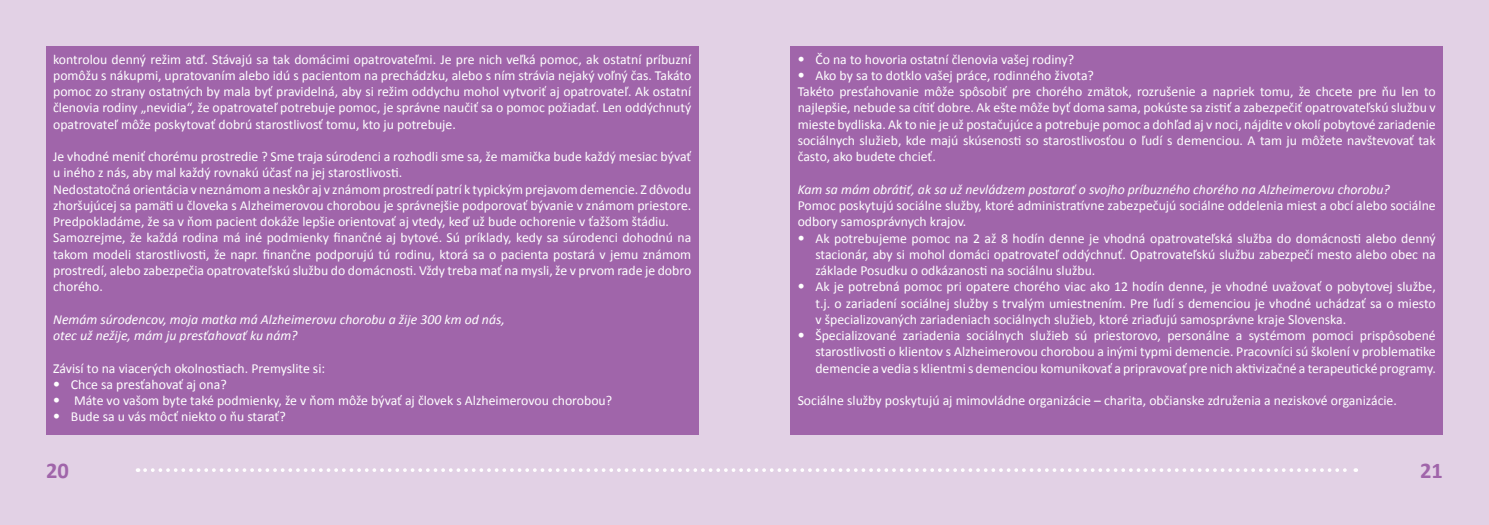
<style>
.page{position:relative;width:1489px;height:525px;background:#fff}
.page>*{position:absolute;margin:0;border:0;box-sizing:border-box;transform-origin:0 0}
.t1{font:700 22.5px "Calibri";color:#a065aa}
.t2{font:13.75px/16.2px "Calibri";color:#fff;text-align:justify}
.t3{font:italic 13.75px "Calibri";color:#fff}
.s1{font-family:"Avenir Next LT Pro"}
</style>
<div class="page">
<div style="left:0;top:0;width:1488px;height:524px;background:#e2d1e5"></div>
<div style="left:46px;top:46px;width:652px;height:388px;background:#a065aa"></div>
<div style="left:790px;top:46px;width:652px;height:388px;background:#a065aa"></div>
<svg style="left:145px;top:468px;width:1211px;height:3px"></svg>
<p class="t2" style="left:53px;top:50px;width:639px">kontrolou denný režim atď. Stávajú sa tak domácimi opatrovateľmi. Je pre nich veľká pomoc, ak ostatní príbuzní pomôžu s nákupmi, upratovaním alebo idú s pacientom na prechádzku, alebo s ním strávia nejaký voľný čas. Takáto pomoc zo strany ostatných by mala byť pravidelná, aby si režim oddychu mohol vytvoriť aj opatrovateľ. Ak ostatní členovia rodiny „nevidia“, že opatrovateľ potrebuje pomoc, je správne naučiť sa o pomoc požiadať. Len oddýchnutý opatrovateľ môže poskytovať dobrú starostlivosť tomu, kto ju potrebuje.</p>
<p class="t2" style="left:53px;top:148px;width:639px">Je vhodné meniť chorému prostredie ? Sme traja súrodenci a rozhodli sme sa, že mamička bude každý mesiac bývať u iného z nás, aby mal každý rovnakú účasť na jej starostlivosti.</p>
<p class="t2" style="left:53px;top:180px;width:639px">Nedostatočná orientácia v neznámom a neskôr aj v známom prostredí patrí k typickým prejavom demencie. Z dôvodu zhoršujúcej sa pamäti u človeka s Alzheimerovou chorobou je správnejšie podporovať bývanie v známom priestore.<br>Predpokladáme, že sa v ňom pacient dokáže lepšie orientovať aj vtedy, keď už bude ochorenie v ťažšom štádiu.</p>
<p class="t2" style="left:53px;top:229px;width:639px">Samozrejme, že každá rodina má iné podmienky finančné aj bytové. Sú príklady, kedy sa súrodenci dohodnú na takom modeli starostlivosti, že napr. finančne podporujú tú rodinu, ktorá sa o pacienta postará v jemu známom prostredí, alebo zabezpečia opatrovateľskú službu do domácnosti. Vždy treba mať na mysli, že v prvom rade je dobro chorého.</p>
<p class="t3" style="left:53px;top:310px;width:453px">Nemám súrodencov, moja matka má Alzheimerovu chorobu a žije 300 km od nás,</p>
<p class="t3" style="left:53px;top:327px;width:246px">otec už nežije, mám ju presťahovať ku nám?</p>
<p class="t2" style="left:53px;top:359px;width:273px">Závisí to na viacerých okolnostiach. Premyslite si:</p>
<p class="t2" style="left:53px;top:375px;width:175px"><span class="s1">•</span> Chce sa presťahovať aj ona?</p>
<p class="t2" style="left:53px;top:391px;width:560px"><span class="s1">•</span> Máte vo vašom byte také podmienky, že v ňom môže bývať aj človek s Alzheimerovou chorobou?</p>
<p class="t2" style="left:53px;top:408px;width:234px"><span class="s1">•</span> Bude sa u vás môcť niekto o ňu starať?</p>
<p class="t2" style="left:797px;top:50px;width:278px"><span class="s1">•</span> Čo na to hovoria ostatní členovia vašej rodiny?</p>
<p class="t2" style="left:797px;top:66px;width:298px"><span class="s1">•</span> Ako by sa to dotklo vašej práce, rodinného života?</p>
<p class="t2" style="left:797px;top:83px;width:639px">Takéto presťahovanie môže spôsobiť pre chorého zmätok, rozrušenie a napriek tomu, že chcete pre ňu len to najlepšie, nebude sa cítiť dobre. Ak ešte môže byť doma sama, pokúste sa zistiť a zabezpečiť opatrovateľskú službu v mieste bydliska. Ak to nie je už postačujúce a potrebuje pomoc a dohľad aj v noci, nájdite v okolí pobytové zariadenie sociálnych služieb, kde majú skúsenosti so starostlivosťou o ľudí s demenciou. A tam ju môžete navštevovať tak často, ako budete chcieť.</p>
<p class="t3" style="left:797px;top:180px;width:593px">Kam sa mám obrátiť, ak sa už nevládzem postarať o svojho príbuzného chorého na Alzheimerovu chorobu?</p>
<p class="t2" style="left:797px;top:196px;width:639px">Pomoc poskytujú sociálne služby, ktoré administratívne zabezpečujú sociálne oddelenia miest a obcí alebo sociálne odbory samosprávnych krajov.</p>
<p class="t2" style="left:815px;top:229px;width:622px;text-indent:-18px"><span class="s1">•</span> Ak potrebujeme pomoc na 2 až 8 hodín denne je vhodná opatrovateľská služba do domácnosti alebo denný stacionár, aby si mohol domáci opatrovateľ oddýchnuť. Opatrovateľskú službu zabezpečí mesto alebo obec na základe Posudku o odkázanosti na sociálnu službu.</p>
<p class="t2" style="left:815px;top:278px;width:622px;text-indent:-18px"><span class="s1">•</span> Ak je potrebná pomoc pri opatere chorého viac ako 12 hodín denne, je vhodné uvažovať o pobytovej službe, t.j. o zariadení sociálnej služby s trvalým umiestnením. Pre ľudí s demenciou je vhodné uchádzať sa o miesto v špecializovaných zariadeniach sociálnych služieb, ktoré zriaďujú samosprávne kraje Slovenska.</p>
<p class="t2" style="left:815px;top:326px;width:622px;text-indent:-18px"><span class="s1">•</span> Špecializované zariadenia sociálnych služieb sú priestorovo, personálne a systémom pomoci prispôsobené starostlivosti o klientov s Alzheimerovou chorobou a inými typmi demencie. Pracovníci sú školení v problematike demencie a vedia s klientmi s demenciou komunikovať a pripravovať pre nich aktivizačné a terapeutické programy.</p>
<p class="t2" style="left:797px;top:391px;width:600px">Sociálne služby poskytujú aj mimovládne organizácie – charita, občianske združenia a neziskové organizácie.</p>
<h1 class="t1" style="left:46px;top:457px;width:24px">20</h1>
<h1 class="t1" style="left:1419px;top:457px;width:24px">21</h1>
</div>
